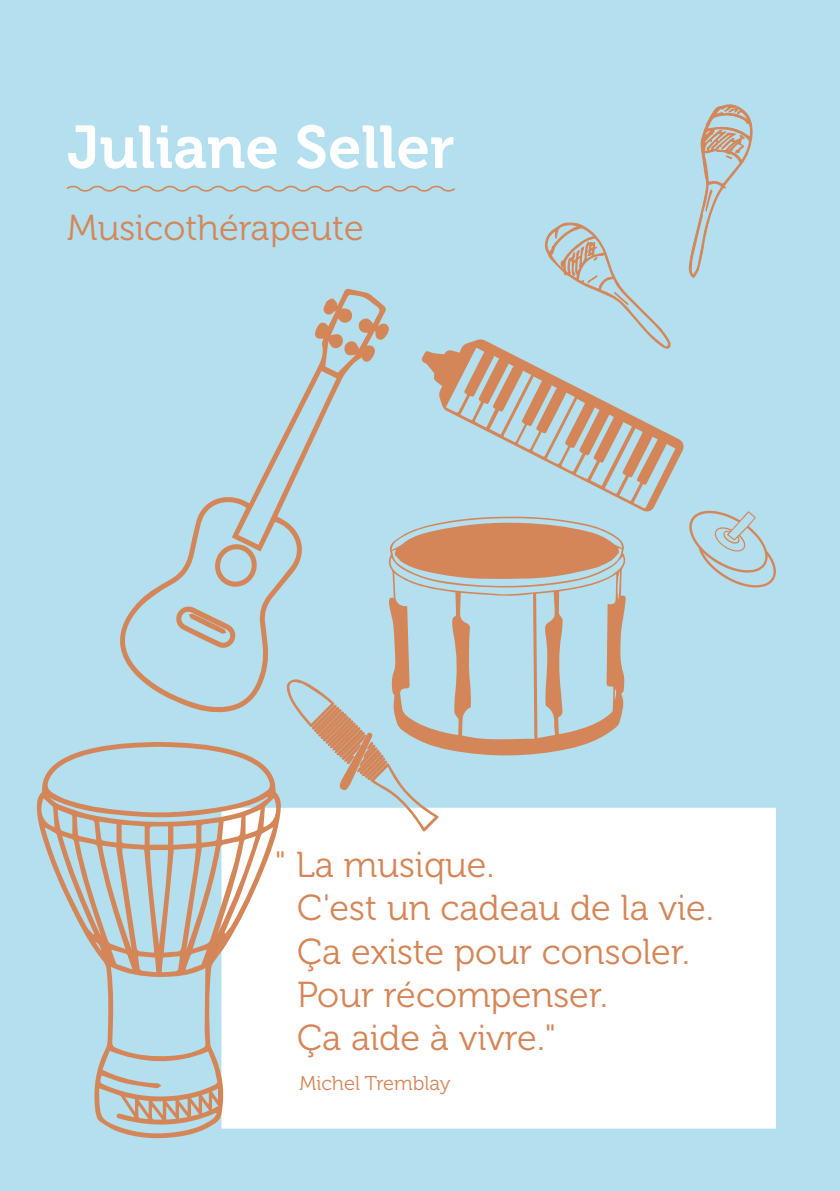
<style>
.page{position:relative;width:840px;height:1191px;background:#fff}
.page>*{position:absolute;margin:0;border:0;box-sizing:border-box;transform-origin:0 0}
.t1{font:60px "Museo 700";color:#fff}
.t2{font:36px/43.2px "Museo 300";color:#d58658}
.t3{font:20px "Museo 300";color:#d58658}
</style>
<div class="page">
<div style="left:0;top:0;width:839px;height:1191px;background:#b3dfef"></div>
<div style="left:221px;top:807px;width:554px;height:321px;background:#fff"></div>
<svg style="left:689px;top:510px;width:86px;height:78px"></svg>
<svg style="left:36px;top:742px;width:246px;height:397px"></svg>
<svg style="left:66px;top:185px;width:389px;height:7px"></svg>
<svg style="left:389px;top:516px;width:236px;height:240px"></svg>
<svg style="left:421px;top:339px;width:262px;height:173px"></svg>
<svg style="left:120px;top:289px;width:269px;height:424px"></svg>
<svg style="left:212px;top:541px;width:47px;height:49px"></svg>
<svg style="left:174px;top:605px;width:63px;height:44px"></svg>
<svg style="left:286px;top:679px;width:152px;height:152px"></svg>
<svg style="left:543px;top:222px;width:128px;height:128px"></svg>
<svg style="left:614px;top:292px;width:13px;height:12px"></svg>
<div style="left:613px;top:292px;width:15px;height:13px;border:1px solid #d58658"></div>
<svg style="left:688px;top:104px;width:64px;height:174px"></svg>
<h1 class="t1" style="left:67px;top:114px;width:389px">Juliane Seller</h1>
<p class="t2" style="left:67px;top:206px;width:298px">Musicothérapeute</p>
<p class="t2" style="left:297px;top:844px;width:418px;text-indent:-22px">" La musique.<br>C'est un cadeau de la vie.<br>Ça existe pour consoler.<br>Pour récompenser.<br>Ça aide à vivre."</p>
<p class="t3" style="left:299px;top:1072px;width:152px">Michel Tremblay</p>
</div>
